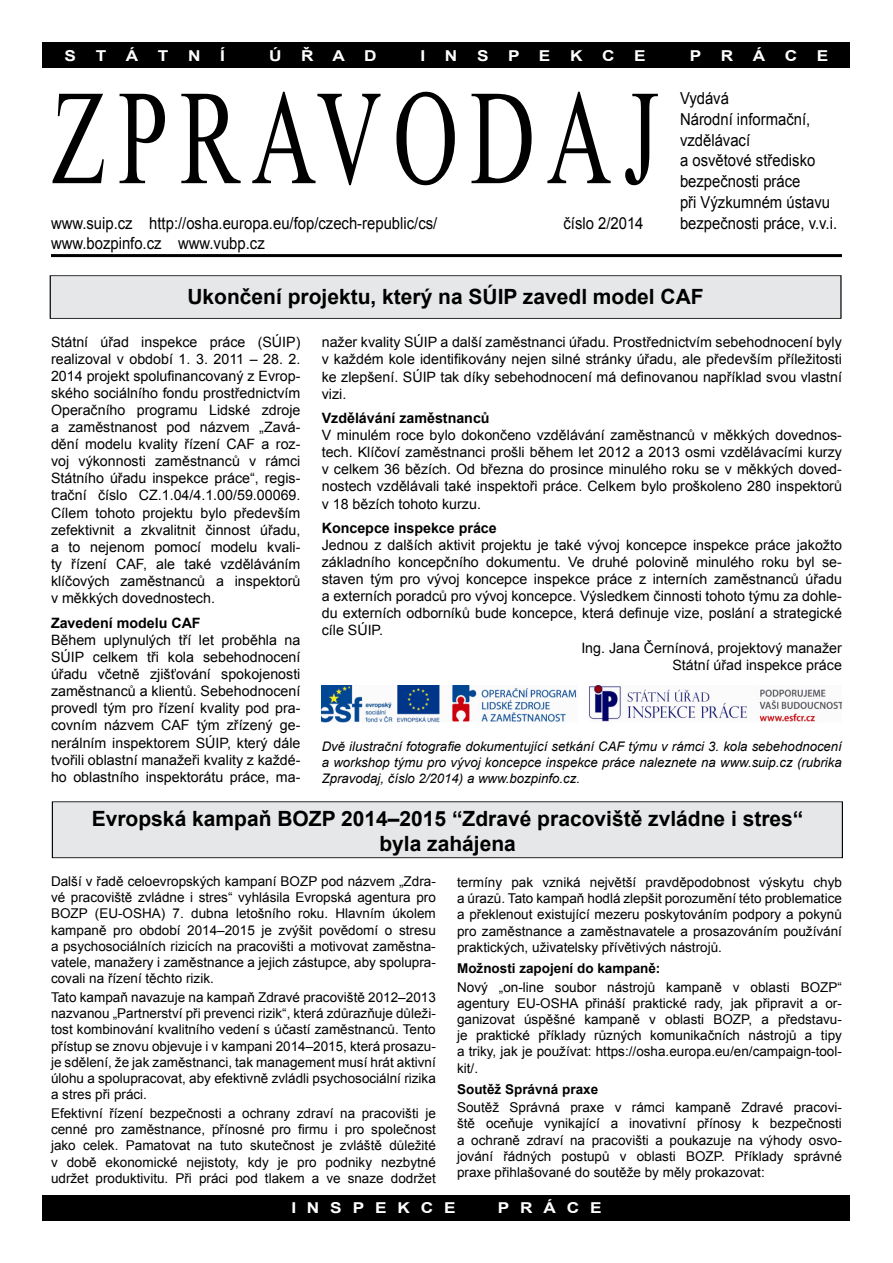
<style>
.page{position:relative;width:893px;height:1263px;background:#fff}
.page>*{position:absolute;margin:0;border:0;box-sizing:border-box;transform-origin:0 0}
.t1{font:135px "Times New Roman";letter-spacing:.13em;color:#000;scale:.67 1}
.t2{font:700 21px/25.2px "Arial";color:#000;text-align:center}
.t3{font:16.5px/20.7px "Arial";color:#000;scale:.9 1}
.t4{font:700 15px "Arial";color:#fff;scale:1.15 1}
.t5{font:14.25px/17.1px "Arial";color:#000;text-align:justify}
.t6{font:700 14.25px "Arial";color:#000}
.t7{font:13.5px/16.2px "Arial";color:#000;text-align:justify}
.t8{font:700 13.5px "Arial";color:#000}
.t9{font:italic 13.2px/15.9px "Arial";color:#000;text-align:justify}
</style>
<div class="page">
<div style="left:43px;top:43px;width:807px;height:25px;background:#000"></div>
<div style="left:43px;top:1195px;width:807px;height:25px;background:#000"></div>
<div style="left:51px;top:254px;width:791px;height:3px;border:2px solid #000"></div>
<div style="left:50px;top:276px;width:791px;height:42px;background:#e6e7e8"></div>
<div style="left:50px;top:275px;width:791px;height:44px;border:1px solid #000"></div>
<img style="left:322px;top:686px;width:520px;height:37px">
<div style="left:52px;top:802px;width:790px;height:56px;background:#e6e7e8"></div>
<p class="t4" style="left:65px;top:46px;width:12px">S</p>
<p class="t4" style="left:96px;top:46px;width:11px">t</p>
<p class="t4" style="left:126px;top:46px;width:10px">á</p>
<p class="t4" style="left:158px;top:46px;width:11px">t</p>
<p class="t4" style="left:188px;top:46px;width:12px">n</p>
<p class="t4" style="left:220px;top:46px;width:6px">í</p>
<p class="t4" style="left:269px;top:46px;width:12px">ú</p>
<p class="t4" style="left:301px;top:46px;width:12px">ř</p>
<p class="t4" style="left:333px;top:46px;width:12px">a</p>
<p class="t4" style="left:364px;top:46px;width:12px">d</p>
<p class="t4" style="left:420px;top:46px;width:6px">i</p>
<p class="t4" style="left:445px;top:46px;width:27px">n s</p>
<p class="t4" style="left:508px;top:46px;width:12px">p</p>
<p class="t4" style="left:539px;top:46px;width:12px">e</p>
<p class="t4" style="left:570px;top:46px;width:12px">k</p>
<p class="t4" style="left:602px;top:46px;width:12px">c</p>
<p class="t4" style="left:634px;top:46px;width:12px">e</p>
<p class="t4" style="left:690px;top:46px;width:12px">p</p>
<p class="t4" style="left:721px;top:46px;width:12px">r</p>
<p class="t4" style="left:753px;top:46px;width:10px">á</p>
<p class="t4" style="left:785px;top:46px;width:12px">c</p>
<p class="t4" style="left:817px;top:46px;width:12px">e</p>
<h1 class="t1" style="left:51px;top:47px;width:907px">ZPRAVODAJ</h1>
<p class="t3" style="left:51px;top:213px;width:431px">www.suip.cz http://osha.europa.eu/fop/czech-republic/cs/ www.bozpinfo.cz www.vubp.cz</p>
<p class="t3" style="left:563px;top:213px;width:90px">číslo 2/2014</p>
<p class="t3" style="left:680px;top:88px;width:176px">Vydává<br>Národní informační, vzdělávací<br>a osvětové středisko bezpečnosti práce<br>při Výzkumném ústavu bezpečnosti práce, v.v.i.</p>
<h2 class="t2" style="left:187px;top:285px;width:305px">Ukončení projektu, který na SÚIP</h2>
<h2 class="t2" style="left:523px;top:285px;width:182px">zavedl model CAF</h2>
<p class="t5" style="left:51px;top:333px;width:251px">Státní úřad inspekce práce (SÚIP) realizoval v období 1. 3. 2011 – 28. 2.<br>2014 projekt spolufinancovaný z Evrop&shy;ského sociálního fondu prostřednictvím Operačního programu Lidské zdroje a zaměstnanost pod názvem „Zavá&shy;dění modelu kvality řízení CAF a roz&shy;voj výkonnosti zaměstnanců v rámci Státního úřadu inspekce práce“, regis&shy;trační číslo CZ.1.04/4.1.00/59.00069.<br>Cílem tohoto projektu bylo především zefektivnit a zkvalitnit činnost úřadu, a to nejenom pomocí modelu kvali&shy;ty řízení CAF, ale také vzděláváním klíčových zaměstnanců a inspektorů v měkkých dovednostech.</p>
<p class="t6" style="left:51px;top:613px;width:151px">Zavedení modelu CAF</p>
<p class="t5" style="left:51px;top:631px;width:251px">Během uplynulých tří let proběhla na SÚIP celkem tři kola sebehodnocení úřadu včetně zjišťování spokojenosti zaměstnanců a klientů. Sebehodnocení provedl tým pro řízení kvality pod pra&shy;covním názvem CAF tým zřízený ge&shy;nerálním inspektorem SÚIP, který dále tvořili oblastní manažeři kvality z každé&shy;ho oblastního inspektorátu práce, ma-</p>
<p class="t5" style="left:322px;top:334px;width:522px">nažer kvality SÚIP a další zaměstnanci úřadu. Prostřednictvím sebehodnocení byly v každém kole identifikovány nejen silné stránky úřadu, ale především příležitosti ke zlepšení. SÚIP tak díky sebehodnocení má definovanou například svou vlastní vizi.</p>
<p class="t6" style="left:322px;top:409px;width:169px">Vzdělávání zaměstnanců</p>
<p class="t5" style="left:322px;top:427px;width:522px">V minulém roce bylo dokončeno vzdělávání zaměstnanců v měkkých dovednos&shy;tech. Klíčoví zaměstnanci prošli během let 2012 a 2013 osmi vzdělávacími kurzy v celkem 36 bězích. Od března do prosince minulého roku se v měkkých doved&shy;nostech vzdělávali také inspektoři práce. Celkem bylo proškoleno 280 inspektorů v 18 bězích tohoto kurzu.</p>
<p class="t6" style="left:322px;top:518px;width:177px">Koncepce inspekce práce</p>
<p class="t5" style="left:322px;top:536px;width:522px">Jednou z dalších aktivit projektu je také vývoj koncepce inspekce práce jakožto</p>
<p class="t5" style="left:322px;top:554px;width:522px">základního koncepčního dokumentu. Ve druhé polovině minulého roku byl se-</p>
<p class="t5" style="left:322px;top:571px;width:522px">staven tým pro vývoj koncepce inspekce práce z interních zaměstnanců úřadu</p>
<p class="t5" style="left:322px;top:588px;width:522px">a externích poradců pro vývoj koncepce. Výsledkem činnosti tohoto týmu za dohle-</p>
<p class="t5" style="left:322px;top:605px;width:522px">du externích odborníků bude koncepce, která definuje vize, poslání a strategické</p>
<p class="t5" style="left:322px;top:622px;width:63px">cíle SÚIP.</p>
<p class="t5" style="left:581px;top:639px;width:262px">Ing. Jana Černínová, projektový manažer</p>
<p class="t5" style="left:672px;top:656px;width:171px">Státní úřad inspekce práce</p>
<p class="t9" style="left:322px;top:739px;width:522px">Dvě ilustrační fotografie dokumentující setkání CAF týmu v rámci 3. kola sebehodnocení a workshop týmu pro vývoj koncepce inspekce práce naleznete na www.suip.cz (rubrika Zpravodaj, číslo 2/2014) a www.bozpinfo.cz.</p>
<h2 class="t2" style="left:92px;top:806px;width:713px">Evropská kampaň BOZP 2014–2015 “Zdravé pracoviště zvládne i stres“ byla zahájena</h2>
<p class="t7" style="left:51px;top:873px;width:386px">Další v řadě celoevropských kampaní BOZP pod názvem „Zdra&shy;vé pracoviště zvládne i stres“ vyhlásila Evropská agentura pro BOZP (EU-OSHA) 7. dubna letošního roku. Hlavním úkolem kampaně pro období 2014–2015 je zvýšit povědomí o stresu a psychosociálních rizicích na pracovišti a motivovat zaměstna&shy;vatele, manažery i zaměstnance a jejich zástupce, aby spolupra&shy;covali na řízení těchto rizik.</p>
<p class="t7" style="left:51px;top:989px;width:386px">Tato kampaň navazuje na kampaň Zdravé pracoviště 2012–2013 nazvanou „Partnerství při prevenci rizik“, která zdůrazňuje důleži&shy;tost kombinování kvalitního vedení s účastí zaměstnanců. Tento přístup se znovu objevuje i v kampani 2014–2015, která prosazu&shy;je sdělení, že jak zaměstnanci, tak management musí hrát aktivní úlohu a spolupracovat, aby efektivně zvládli psychosociální rizika a stres při práci.</p>
<p class="t7" style="left:51px;top:1105px;width:386px">Efektivní řízení bezpečnosti a ochrany zdraví na pracovišti je cenné pro zaměstnance, přínosné pro firmu i pro společnost jako celek. Pamatovat na tuto skutečnost je zvláště důležité v době ekonomické nejistoty, kdy je pro podniky nezbytné udržet produktivitu. Při práci pod tlakem a ve snaze dodržet</p>
<p class="t7" style="left:457px;top:874px;width:386px">termíny pak vzniká největší pravděpodobnost výskytu chyb a úrazů. Tato kampaň hodlá zlepšit porozumění této problematice a překlenout existující mezeru poskytováním podpory a pokynů pro zaměstnance a zaměstnavatele a prosazováním používání praktických, uživatelsky přívětivých nástrojů.</p>
<p class="t8" style="left:457px;top:959px;width:205px">Možnosti zapojení do kampaně:</p>
<p class="t7" style="left:457px;top:979px;width:386px">Nový „on-line soubor nástrojů kampaně v oblasti BOZP“ agentury EU-OSHA přináší praktické rady, jak připravit a or&shy;ganizovat úspěšné kampaně v oblasti BOZP, a představu&shy;je praktické příklady různých komunikačních nástrojů a tipy a triky, jak je používat: https://osha.europa.eu/en/campaign-tool&shy;kit/.</p>
<p class="t8" style="left:457px;top:1080px;width:143px">Soutěž Správná praxe</p>
<p class="t7" style="left:457px;top:1099px;width:386px">Soutěž Správná praxe v rámci kampaně Zdravé pracovi&shy;ště oceňuje vynikající a inovativní přínosy k bezpečnosti a ochraně zdraví na pracovišti a poukazuje na výhody osvo&shy;jování řádných postupů v oblasti BOZP. Příklady správné praxe přihlašované do soutěže by měly prokazovat:</p>
<p class="t4" style="left:291px;top:1198px;width:13px">IN</p>
<p class="t4" style="left:330px;top:1198px;width:39px">S PEKCEPRÁCE</p>
</div>
